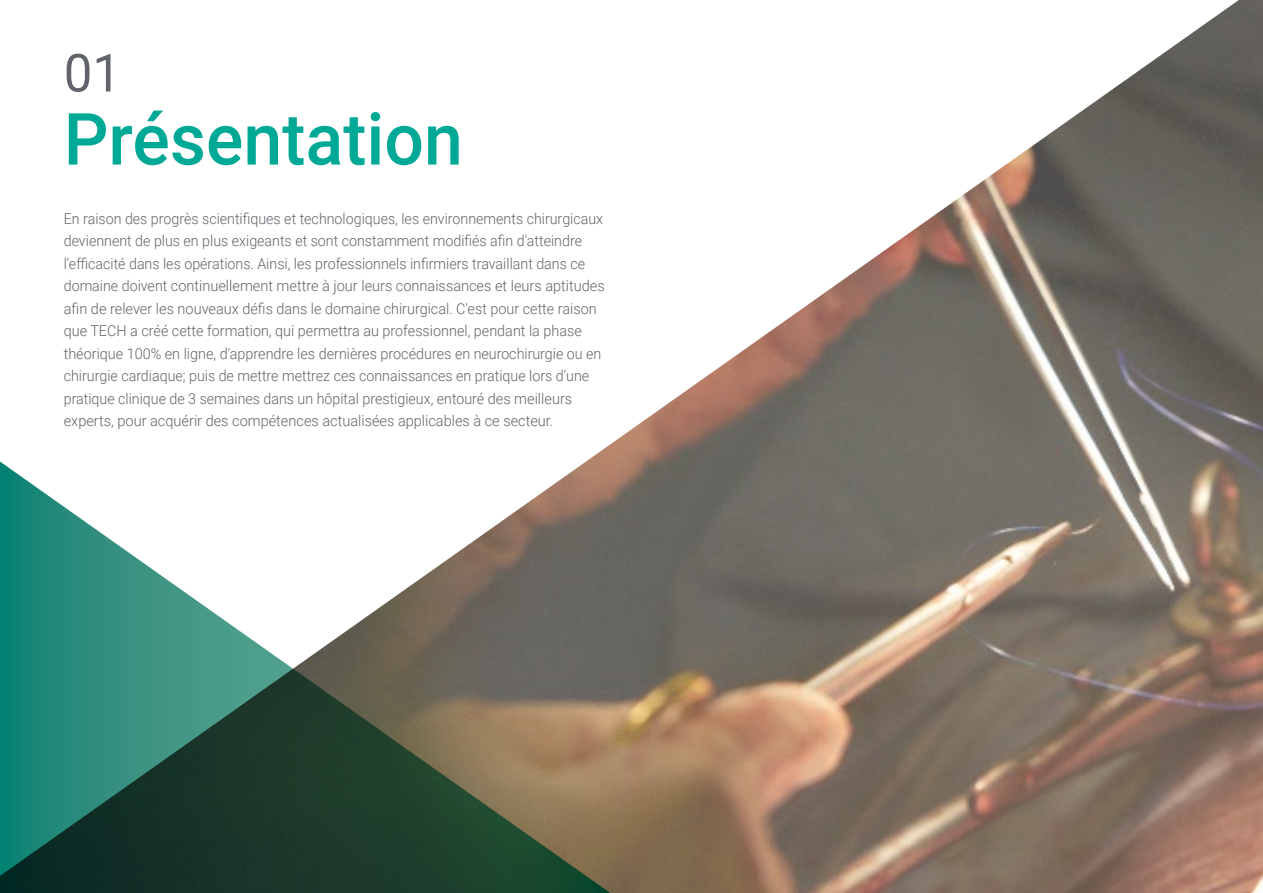
<style>
.page{position:relative;width:1263px;height:893px;background:#fff}
.page>*{position:absolute;margin:0;border:0;box-sizing:border-box;transform-origin:0 0}
.t1{font:500 72px "Roboto";color:#00a996}
.t2{font:52.5px "Roboto";color:#61646a}
.t3{font:300 15px/22.5px "Roboto";color:#61646a;scale:.95 1}
</style>
<div class="page">
<img style="left:608px;top:0;width:655px;height:893px">
<svg style="left:0;top:446px;width:640px;height:447px"></svg>
<h2 class="t2" style="left:64px;top:36px;width:59px">01</h2>
<h1 class="t1" style="left:64px;top:89px;width:401px">Présentation</h1>
<p class="t3" style="left:64px;top:207px;width:571px">En raison des progrès scientifiques et technologiques, les environnements chirurgicaux deviennent de plus en plus exigeants et sont constamment modifiés afin d'atteindre l'efficacité dans les opérations. Ainsi, les professionnels infirmiers travaillant dans ce domaine doivent continuellement mettre à jour leurs connaissances et leurs aptitudes afin de relever les nouveaux défis dans le domaine chirurgical. C'est pour cette raison que TECH a créé cette formation, qui permettra au professionnel, pendant la phase théorique 100% en ligne, d'apprendre les dernières procédures en neurochirurgie ou en chirurgie cardiaque; puis de mettre mettrez ces connaissances en pratique lors d'une pratique clinique de 3 semaines dans un hôpital prestigieux, entouré des meilleurs experts, pour acquérir des compétences actualisées applicables à ce secteur.</p>
</div>
